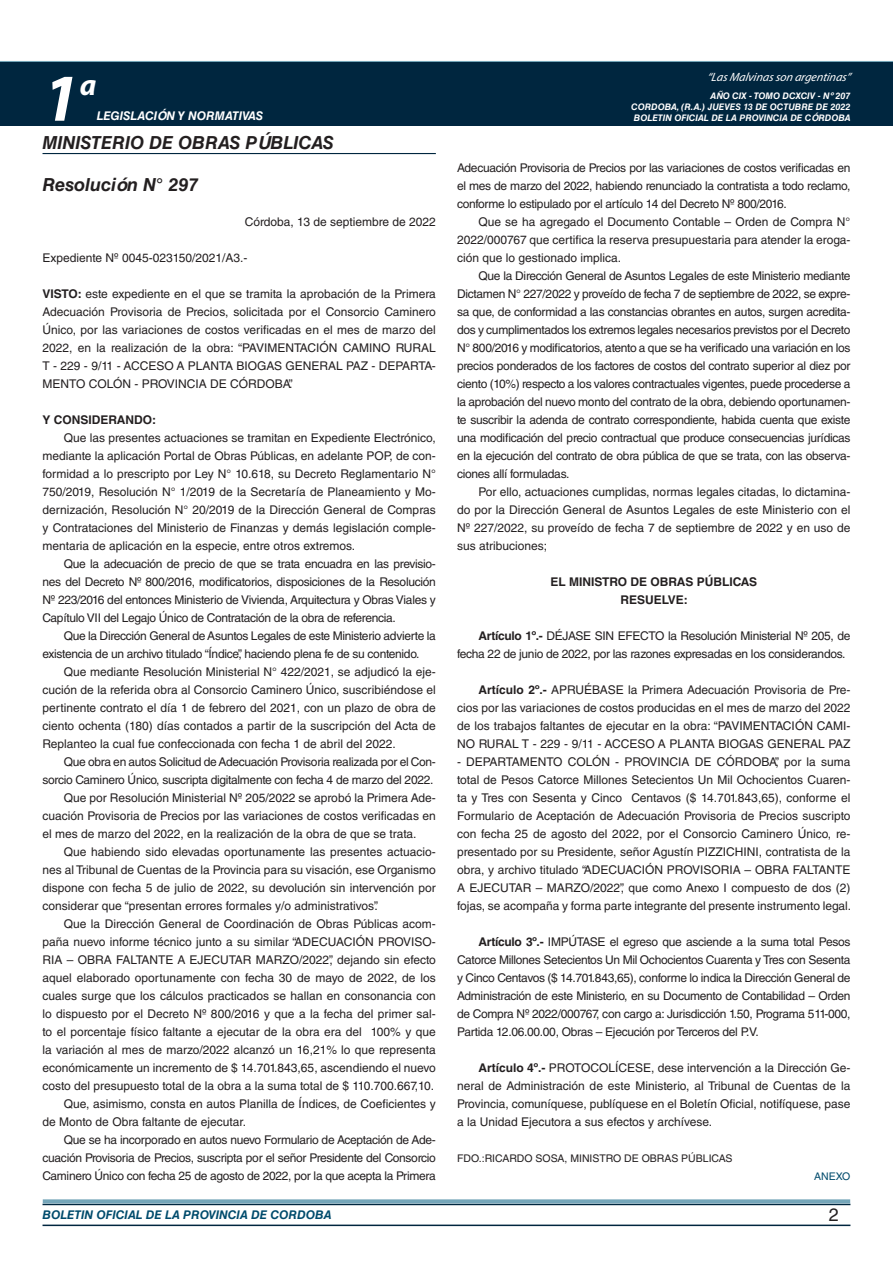
<style>
.page{position:relative;width:893px;height:1263px;background:#fff}
.page>*{position:absolute;margin:0;border:0;box-sizing:border-box;transform-origin:0 0}
.t1{font:italic 700 67.5px "Myriad Pro";color:#fff}
.t2{font:italic 700 30px "Myriad Pro";color:#fff}
.NOMBRE_DE_MINISTERIO{font:italic 700 18px "Helvetica LT Std";color:#231f20}
.t3{font:18px "Helvetica LT Std";color:#231f20}
.TEXTO_BASE{font:12px/18px "Helvetica LT Std";letter-spacing:-.02em;color:#231f20;text-align:justify}
.TEXTO_BASE-2{font:12px/18px "Helvetica LT Std";color:#231f20}
.t4{font:italic 700 12px "Helvetica LT Std";color:#004b6c}
.RESUELVE{font:700 12px "Helvetica LT Std";color:#231f20}
.FECHA{font:12px "Helvetica LT Std";color:#231f20}
.t5{font:italic 12px "Myriad Pro";color:#fff}
.t6{font:italic 700 12px "Helvetica LT Std";color:#fff}
.TEXTO_BASE-3{font:700 12px "Helvetica LT Std";color:#231f20}
.FIRMA{font:10.5px "Helvetica LT Std";color:#231f20}
.ANEXO{font:10.5px "Helvetica LT Std";color:#004b6c}
.t7{font:italic 700 9px/10.8px "Helvetica LT Std";color:#fff;text-align:justify}
.s1{font-weight:700}
</style>
<div class="page">
<div style="left:0;top:61px;width:893px;height:6px;background:#73a5b8"></div>
<div style="left:0;top:62px;width:893px;height:64px;background:#00263f"></div>
<hr style="left:43px;top:1224px;width:807px;height:2px;background:#00263f">
<div style="left:42px;top:1198px;width:809px;height:8px;background:#fff;opacity:.75"></div>
<hr style="left:43px;top:153px;width:393px;height:1px;background:#00263f">
<h1 class="t1" style="left:43px;top:54px;width:38px">1</h1>
<h2 class="t2" style="left:80px;top:66px;width:18px">a</h2>
<p class="t6" style="left:97px;top:109px;width:168px">LEGISLACIÓN Y NORMATIVAS</p>
<p class="NOMBRE_DE_MINISTERIO" style="left:43px;top:131px;width:293px">MINISTERIO DE OBRAS PÚBLICAS</p>
<p class="NOMBRE_DE_MINISTERIO" style="left:43px;top:174px;width:157px">Resolución N° 297</p>
<p class="FECHA" style="left:245px;top:215px;width:192px">Córdoba, 13 de septiembre de 2022</p>
<p class="TEXTO_BASE-2" style="left:43px;top:249px;width:207px">Expediente Nº 0045-023150/2021/A3.-</p>
<p class="TEXTO_BASE" style="left:43px;top:285px;width:395px"><span class="s1">VISTO:</span> este expediente en el que se tramita la aprobación de la Primera Adecuación Provisoria de Precios, solicitada por el Consorcio Caminero Único, por las variaciones de costos verificadas en el mes de marzo del 2022, en la realización de la obra: “PAVIMENTACIÓN CAMINO RURAL T - 229 - 9/11 - ACCESO A PLANTA BIOGAS GENERAL PAZ - DEPARTA-MENTO COLÓN - PROVINCIA DE CÓRDOBA”.</p>
<p class="TEXTO_BASE-3" style="left:43px;top:412px;width:115px">Y CONSIDERANDO:</p>
<p class="TEXTO_BASE" style="left:43px;top:429px;width:395px;text-indent:21px">Que las presentes actuaciones se tramitan en Expediente Electrónico, mediante la aplicación Portal de Obras Públicas, en adelante POP, de con&shy;formidad a lo prescripto por Ley N° 10.618, su Decreto Reglamentario N° 750/2019, Resolución N° 1/2019 de la Secretaría de Planeamiento y Mo&shy;dernización, Resolución N° 20/2019 de la Dirección General de Compras y Contrataciones del Ministerio de Finanzas y demás legislación comple&shy;mentaria de aplicación en la especie, entre otros extremos.</p>
<p class="TEXTO_BASE" style="left:43px;top:555px;width:395px;text-indent:21px">Que la adecuación de precio de que se trata encuadra en las previsio&shy;nes del Decreto Nº 800/2016, modificatorios, disposiciones de la Resolución Nº 223/2016 del entonces Ministerio de Vivienda, Arquitectura y Obras Viales y Capítulo VII del Legajo Único de Contratación de la obra de referencia.</p>
<p class="TEXTO_BASE" style="left:43px;top:627px;width:395px;text-indent:21px">Que la Dirección General de Asuntos Legales de este Ministerio advierte la existencia de un archivo titulado “Índice”, haciendo plena fe de su contenido.</p>
<p class="TEXTO_BASE" style="left:43px;top:663px;width:395px;text-indent:21px">Que mediante Resolución Ministerial N° 422/2021, se adjudicó la eje&shy;cución de la referida obra al Consorcio Caminero Único, suscribiéndose el pertinente contrato el día 1 de febrero del 2021, con un plazo de obra de ciento ochenta (180) días contados a partir de la suscripción del Acta de Replanteo la cual fue confeccionada con fecha 1 de abril del 2022.</p>
<p class="TEXTO_BASE" style="left:43px;top:753px;width:395px;text-align:right">Que obra en autos Solicitud de Adecuación Provisoria realizada por el Con&shy;sorcio Caminero Único, suscripta digitalmente con fecha 4 de marzo del 2022.</p>
<p class="TEXTO_BASE" style="left:43px;top:789px;width:395px;text-indent:21px">Que por Resolución Ministerial Nº 205/2022 se aprobó la Primera Ade&shy;cuación Provisoria de Precios por las variaciones de costos verificadas en el mes de marzo del 2022, en la realización de la obra de que se trata.</p>
<p class="TEXTO_BASE" style="left:43px;top:843px;width:395px;text-indent:21px">Que habiendo sido elevadas oportunamente las presentes actuacio&shy;nes al Tribunal de Cuentas de la Provincia para su visación, ese Organismo dispone con fecha 5 de julio de 2022, su devolución sin intervención por considerar que “presentan errores formales y/o administrativos”.</p>
<p class="TEXTO_BASE" style="left:43px;top:915px;width:395px;text-indent:21px">Que la Dirección General de Coordinación de Obras Públicas acom&shy;paña nuevo informe técnico junto a su similar “ADECUACIÓN PROVISO-RIA – OBRA FALTANTE A EJECUTAR MARZO/2022”, dejando sin efecto aquel elaborado oportunamente con fecha 30 de mayo de 2022, de los cuales surge que los cálculos practicados se hallan en consonancia con lo dispuesto por el Decreto Nº 800/2016 y que a la fecha del primer sal&shy;to el porcentaje físico faltante a ejecutar de la obra era del 100% y que la variación al mes de marzo/2022 alcanzó un 16,21% lo que representa económicamente un incremento de $ 14.701.843,65, ascendiendo el nuevo costo del presupuesto total de la obra a la suma total de $ 110.700.667,10.</p>
<p class="TEXTO_BASE-2" style="left:43px;top:1095px;width:395px;text-indent:21px">Que, asimismo, consta en autos Planilla de Índices, de Coeficientes y de Monto de Obra faltante de ejecutar.</p>
<p class="TEXTO_BASE" style="left:43px;top:1131px;width:395px;text-indent:21px">Que se ha incorporado en autos nuevo Formulario de Aceptación de Ade&shy;cuación Provisoria de Precios, suscripta por el señor Presidente del Consorcio Caminero Único con fecha 25 de agosto de 2022, por la que acepta la Primera</p>
<p class="t5" style="left:707px;top:70px;width:145px">“LasMalvinasson argentinas”</p>
<p class="t7" style="left:631px;top:91px;width:221px;text-indent:79px">AÑO CIX - TOMO DCXCIV - Nº 207<br>CORDOBA, (R.A.) JUEVES 13 DE OCTUBRE DE 2022<br>BOLETIN OFICIAL DE LA PROVINCIA DE CÓRDOBA</p>
<p class="TEXTO_BASE" style="left:457px;top:159px;width:395px">Adecuación Provisoria de Precios por las variaciones de costos verificadas en el mes de marzo del 2022, habiendo renunciado la contratista a todo reclamo, conforme lo estipulado por el artículo 14 del Decreto Nº 800/2016.</p>
<p class="TEXTO_BASE" style="left:457px;top:213px;width:395px;text-indent:21px">Que se ha agregado el Documento Contable – Orden de Compra N° 2022/000767 que certifica la reserva presupuestaria para atender la eroga&shy;ción que lo gestionado implica.</p>
<p class="TEXTO_BASE" style="left:457px;top:267px;width:395px;text-indent:21px">Que la Dirección General de Asuntos Legales de este Ministerio mediante Dictamen N° 227/2022 y proveído de fecha 7 de septiembre de 2022, se expre&shy;sa que, de conformidad a las constancias obrantes en autos, surgen acredita&shy;dos y cumplimentados los extremos legales necesarios previstos por el Decreto N° 800/2016 y modificatorios, atento a que se ha verificado una variación en los precios ponderados de los factores de costos del contrato superior al diez por ciento (10%) respecto a los valores contractuales vigentes, puede procederse a la aprobación del nuevo monto del contrato de la obra, debiendo oportunamen&shy;te suscribir la adenda de contrato correspondiente, habida cuenta que existe una modificación del precio contractual que produce consecuencias jurídicas en la ejecución del contrato de obra pública de que se trata, con las observa&shy;ciones allí formuladas.</p>
<p class="TEXTO_BASE" style="left:457px;top:483px;width:395px;text-indent:21px">Por ello, actuaciones cumplidas, normas legales citadas, lo dictamina&shy;do por la Dirección General de Asuntos Legales de este Ministerio con el Nº 227/2022, su proveído de fecha 7 de septiembre de 2022 y en uso de sus atribuciones;</p>
<p class="RESUELVE" style="left:550px;top:574px;width:208px">EL MINISTRO DE OBRAS PÚBLICAS</p>
<p class="RESUELVE" style="left:620px;top:592px;width:69px">RESUELVE:</p>
<p class="TEXTO_BASE" style="left:457px;top:627px;width:395px;text-indent:21px"><span class="s1">Artículo 1º.-</span> DÉJASE SIN EFECTO la Resolución Ministerial Nº 205, de fecha 22 de junio de 2022, por las razones expresadas en los considerandos.</p>
<p class="TEXTO_BASE" style="left:457px;top:681px;width:395px;text-indent:21px"><span class="s1">Artículo 2º.-</span> APRUÉBASE la Primera Adecuación Provisoria de Pre&shy;cios por las variaciones de costos producidas en el mes de marzo del 2022 de los trabajos faltantes de ejecutar en la obra: “PAVIMENTACIÓN CAMI-NO RURAL T - 229 - 9/11 - ACCESO A PLANTA BIOGAS GENERAL PAZ</p>
<p class="TEXTO_BASE" style="left:457px;top:753px;width:396px">- DEPARTAMENTO COLÓN - PROVINCIA DE CÓRDOBA”, por la suma total de Pesos Catorce Millones Setecientos Un Mil Ochocientos Cuaren&shy;ta y Tres con Sesenta y Cinco Centavos ($ 14.701.843,65), conforme el Formulario de Aceptación de Adecuación Provisoria de Precios suscripto con fecha 25 de agosto del 2022, por el Consorcio Caminero Único, re&shy;presentado por su Presidente, señor Agustín PIZZICHINI, contratista de la obra, y archivo titulado “ADECUACIÓN PROVISORIA – OBRA FALTANTE A EJECUTAR – MARZO/2022”, que como Anexo I compuesto de dos (2) fojas, se acompaña y forma parte integrante del presente instrumento legal.</p>
<p class="TEXTO_BASE" style="left:457px;top:933px;width:395px;text-indent:21px"><span class="s1">Artículo 3º.-</span> IMPÚTASE el egreso que asciende a la suma total Pesos Catorce Millones Setecientos Un Mil Ochocientos Cuarenta y Tres con Sesenta y Cinco Centavos ($ 14.701.843,65), conforme lo indica la Dirección General de Administración de este Ministerio, en su Documento de Contabilidad – Orden de Compra Nº 2022/000767, con cargo a: Jurisdicción 1.50, Programa 511-000, Partida 12.06.00.00, Obras – Ejecución por Terceros del P.V.</p>
<p class="TEXTO_BASE" style="left:457px;top:1059px;width:395px;text-indent:21px"><span class="s1">Artículo 4º.-</span> PROTOCOLÍCESE, dese intervención a la Dirección Ge&shy;neral de Administración de este Ministerio, al Tribunal de Cuentas de la Provincia, comuníquese, publíquese en el Boletín Oficial, notifíquese, pase a la Unidad Ejecutora a sus efectos y archívese.</p>
<p class="FIRMA" style="left:457px;top:1152px;width:277px">FDO.:RICARDO SOSA, MINISTRO DE OBRAS PÚBLICAS</p>
<p class="ANEXO" style="left:814px;top:1170px;width:38px">ANEXO</p>
<p class="t4" style="left:43px;top:1208px;width:290px">BOLETIN OFICIAL DE LA PROVINCIA DE CORDOBA</p>
<p class="t3" style="left:829px;top:1204px;width:12px">2</p>
</div>
